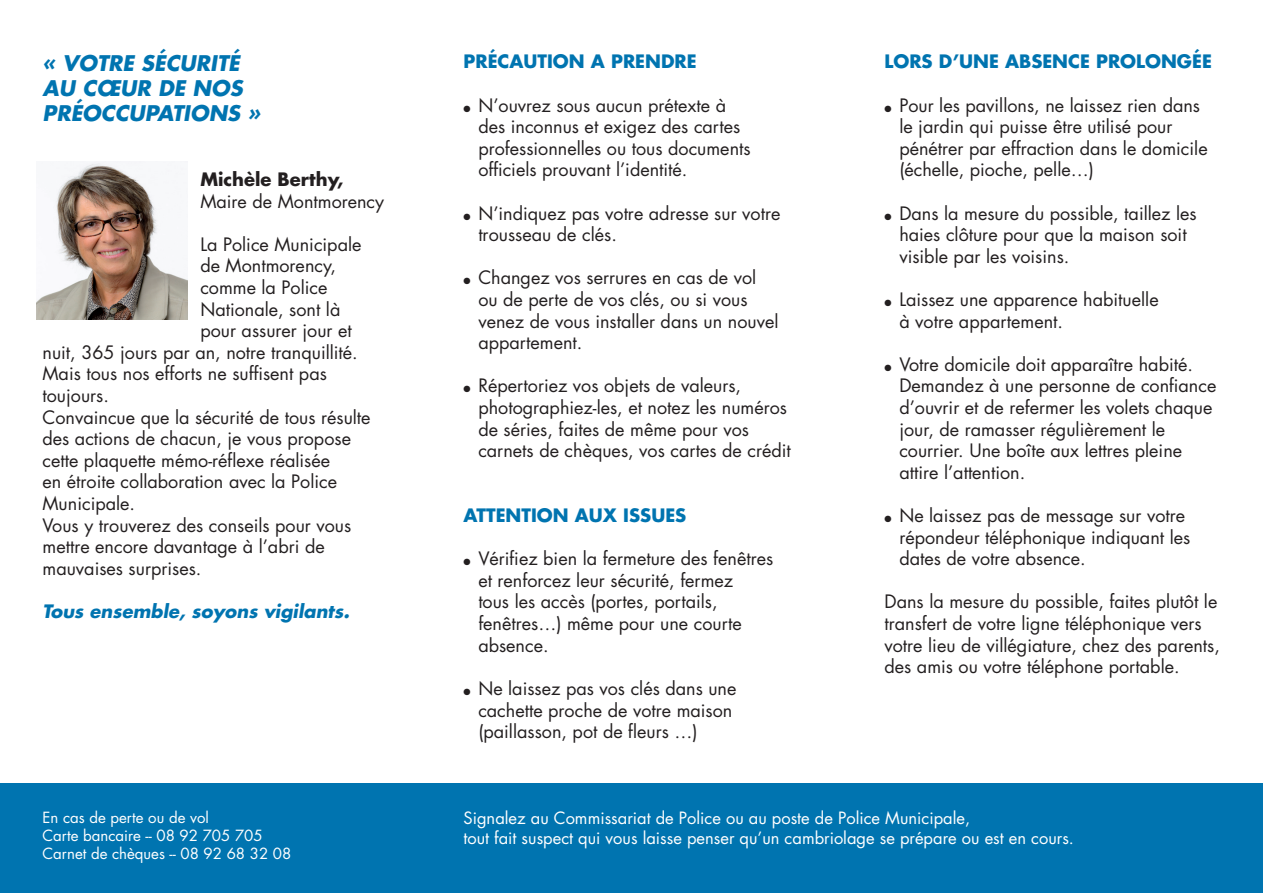
<style>
.page{position:relative;width:1263px;height:893px;background:#fff}
.page>*{position:absolute;margin:0;border:0;box-sizing:border-box;transform-origin:0 0}
.t1{font:italic 700 21px/25.2px "Futura";color:#0074b0}
.t2{font:18px/21.6px "Futura";color:#231f20}
.t3{font:700 18px "Futura";color:#0074b0}
.t4{font:italic 700 18px "Futura";color:#0074b0}
.t5{font:700 18px "Futura";color:#231f20}
.t6{font:16.5px/19.8px "Futura";color:#fff}
.t7{font:15px/18px "Futura";color:#fff}
</style>
<div class="page">
<div style="left:0;top:783px;width:1263px;height:110px;background:#0074b0"></div>
<img style="left:36px;top:162px;width:152px;height:157px">
<p class="t1" style="left:43px;top:50px;width:199px">« VOTRE SÉCURITÉ<br>AU CŒUR DE NOS<br>PRÉOCCUPATIONS</p>
<p class="t1" style="left:247px;top:100px;width:14px">»</p>
<p class="t5" style="left:200px;top:167px;width:145px">Michèle Berthy,</p>
<p class="t2" style="left:200px;top:190px;width:185px">Maire de Montmorency</p>
<p class="t2" style="left:200px;top:233px;width:163px">La Police Municipale</p>
<p class="t2" style="left:200px;top:255px;width:137px">de Montmorency,</p>
<p class="t2" style="left:200px;top:276px;width:129px">comme la Police</p>
<p class="t2" style="left:200px;top:298px;width:142px">Nationale, sont là</p>
<p class="t2" style="left:200px;top:320px;width:153px">pour assurer jour et</p>
<p class="t2" style="left:43px;top:341px;width:317px">nuit, 365 jours par an, notre tranquillité.</p>
<p class="t2" style="left:43px;top:363px;width:286px">Mais tous nos efforts ne suffisent pas</p>
<p class="t2" style="left:43px;top:384px;width:68px">toujours.</p>
<p class="t2" style="left:43px;top:406px;width:330px">Convaincue que la sécurité de tous résulte</p>
<p class="t2" style="left:43px;top:428px;width:310px">des actions de chacun, je vous propose</p>
<p class="t2" style="left:43px;top:449px;width:289px">cette plaquette mémo-réflexe réalisée</p>
<p class="t2" style="left:43px;top:471px;width:296px">en étroite collaboration avec la Police</p>
<p class="t2" style="left:43px;top:492px;width:94px">Municipale.</p>
<p class="t2" style="left:43px;top:514px;width:310px">Vous y trouverez des conseils pour vous</p>
<p class="t2" style="left:43px;top:536px;width:284px">mettre encore davantage à l’abri de</p>
<p class="t2" style="left:43px;top:557px;width:160px">mauvaises surprises.</p>
<p class="t4" style="left:43px;top:599px;width:308px">TOUS ENSEMBLE, SOYONS VIGILANTS.</p>
<p class="t7" style="left:43px;top:808px;width:250px">En cas de perte ou de vol<br>Carte bancaire -- 08 92 705 705<br>Carnet de chèques -- 08 92 68 32 08</p>
<p class="t3" style="left:463px;top:49px;width:235px">PRéCAUTION A PRENDRE</p>
<p class="t2" style="left:478px;top:94px;width:274px;text-indent:-15px">● N’ouvrez sous aucun prétexte à des inconnus et exigez des cartes professionnelles ou tous documents officiels prouvant l’identité.</p>
<p class="t2" style="left:478px;top:202px;width:304px;text-indent:-15px">● N’indiquez pas votre adresse sur votre trousseau de clés.</p>
<p class="t2" style="left:478px;top:267px;width:302px;text-indent:-15px">● Changez vos serrures en cas de vol ou de perte de vos clés, ou si vous venez de vous installer dans un nouvel appartement.</p>
<p class="t2" style="left:478px;top:375px;width:314px;text-indent:-15px">● Répertoriez vos objets de valeurs, photographiez-les, et notez les numéros de séries, faites de même pour vos carnets de chèques, vos cartes de crédit</p>
<p class="t3" style="left:463px;top:503px;width:224px">ATTENTION AUX ISSUES</p>
<p class="t2" style="left:478px;top:548px;width:296px;text-indent:-15px">● Vérifiez bien la fermeture des fenêtres et renforcez leur sécurité, fermez<br>tous les accès (portes, portails, fenêtres…) même pour une courte absence.</p>
<p class="t2" style="left:478px;top:677px;width:260px;text-indent:-15px">● Ne laissez pas vos clés dans une cachette proche de votre maison (paillasson, pot de fleurs …)</p>
<p class="t3" style="left:884px;top:49px;width:327px">LORS D’UNE ABSENCE PROLONGée</p>
<p class="t2" style="left:899px;top:94px;width:310px;text-indent:-15px">● Pour les pavillons, ne laissez rien dans le jardin qui puisse être utilisé pour pénétrer par effraction dans le domicile (échelle, pioche, pelle…)</p>
<p class="t2" style="left:899px;top:202px;width:299px;text-indent:-15px">● Dans la mesure du possible, taillez les haies clôture pour que la maison soit visible par les voisins.</p>
<p class="t2" style="left:899px;top:288px;width:261px;text-indent:-15px">● Laissez une apparence habituelle à votre appartement.</p>
<p class="t2" style="left:899px;top:353px;width:318px;text-indent:-15px">● Votre domicile doit apparaître habité.<br>Demandez à une personne de confiance d’ouvrir et de refermer les volets chaque jour, de ramasser régulièrement le courrier. Une boîte aux lettres pleine attire l’attention.</p>
<p class="t2" style="left:899px;top:504px;width:292px;text-indent:-15px">● Ne laissez pas de message sur votre répondeur téléphonique indiquant les dates de votre absence.</p>
<p class="t2" style="left:884px;top:591px;width:337px">Dans la mesure du possible, faites plutôt le transfert de votre ligne téléphonique vers votre lieu de villégiature, chez des parents, des amis ou votre téléphone portable.</p>
<p class="t6" style="left:463px;top:808px;width:612px">Signalez au Commissariat de Police ou au poste de Police Municipale,<br>tout fait suspect qui vous laisse penser qu’un cambriolage se prépare ou est en cours.</p>
</div>
